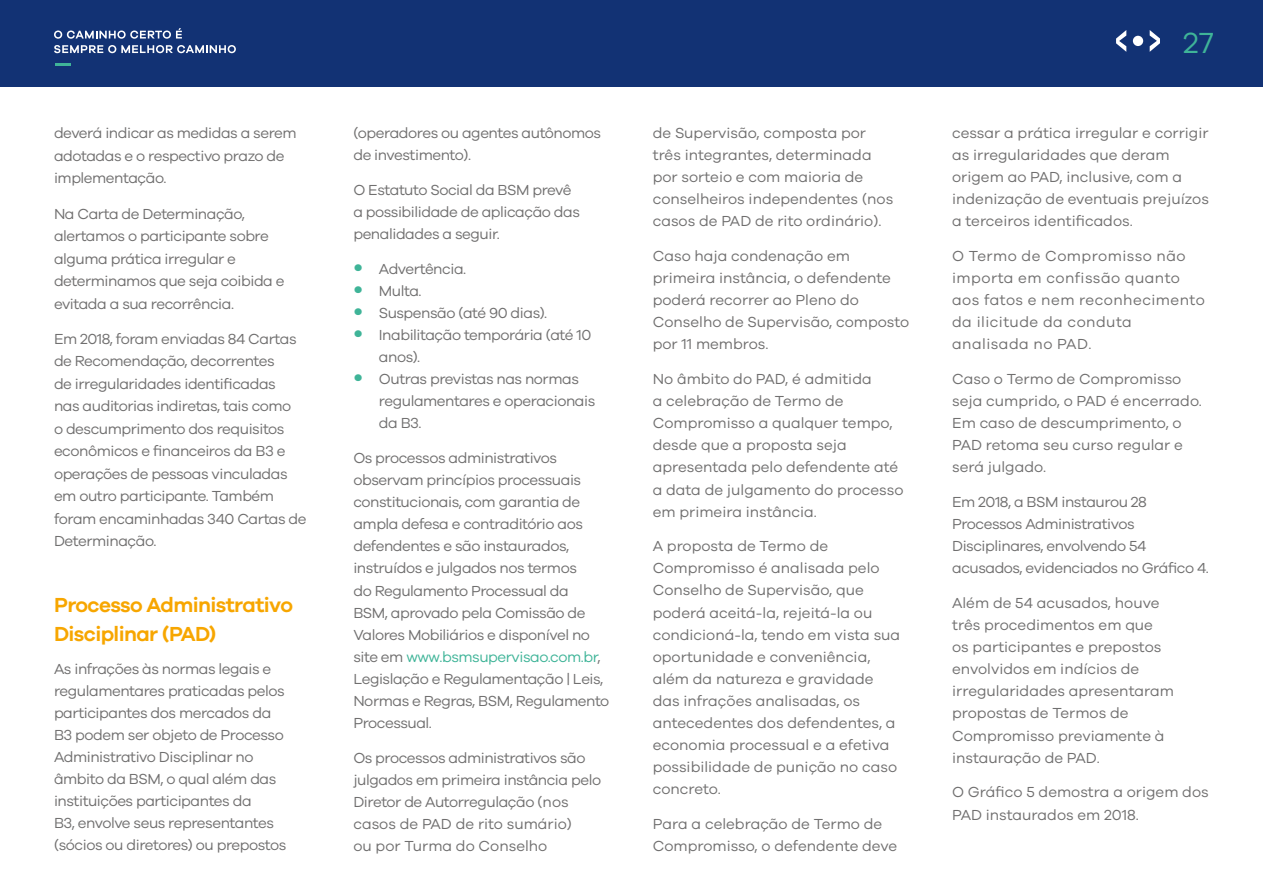
<style>
.page{position:relative;width:1263px;height:893px;background:#fff}
.page>*{position:absolute;margin:0;border:0;box-sizing:border-box;transform-origin:0 0}
.t1{font:30px "Galano Grotesque";color:#3fb498}
.t2{font:600 21px/29.4px "Galano Grotesque";letter-spacing:-.03em;color:#f7a600}
.t3{font:15px/22px "Galano Grotesque";letter-spacing:-.03em;color:#706f6f}
.t4{font:15px/22px "Galano Grotesque";color:#706f6f}
.t5{font:15px/22px "Galano Grotesque";letter-spacing:.03em;color:#706f6f}
.s1{font-size:24px;color:#3fb498}
.s2{color:#3fb498}
</style>
<div class="page">
<div style="left:0;top:0;width:1263px;height:87px;background:#123274"></div>
<svg style="left:54px;top:28px;width:128px;height:11px"></svg>
<svg style="left:54px;top:45px;width:182px;height:8px"></svg>
<hr style="left:55px;top:63px;width:16px;height:3px;background:#3fb498">
<svg style="left:1150px;top:30px;width:10px;height:22px"></svg>
<svg style="left:1116px;top:30px;width:10px;height:22px"></svg>
<div style="left:1133px;top:36px;width:10px;height:10px;background:#fff;border-radius:50%"></div>
<p class="t3" style="left:54px;top:121px;width:244px;line-height:22.5px">deverá indicar as medidas a serem adotadas e o respectivo prazo de implementação.</p>
<p class="t3" style="left:54px;top:202px;width:232px;line-height:22.5px">Na Carta de Determinação, alertamos o participante sobre alguma prática irregular e determinamos que seja coibida e evitada a sua recorrência.</p>
<p class="t3" style="left:54px;top:327px;width:254px;line-height:22.5px">Em 2018, foram enviadas 84 Cartas de Recomendação, decorrentes<br>de irregularidades identificadas<br>nas auditorias indiretas, tais como<br>o descumprimento dos requisitos econômicos e financeiros da B3 e operações de pessoas vinculadas em outro participante. Também foram encaminhadas 340 Cartas de<br>Determinação.</p>
<h2 class="t2" style="left:54px;top:589px;width:240px">Processo Administrativo<br>Disciplinar (PAD)</h2>
<p class="t3" style="left:54px;top:657px;width:234px">As infrações às normas legais e regulamentares praticadas pelos participantes dos mercados da<br>B3 podem ser objeto de Processo<br>Administrativo Disciplinar no âmbito da BSM, o qual além das instituições participantes da<br>B3, envolve seus representantes (sócios ou diretores) ou prepostos</p>
<p class="t3" style="left:353px;top:122px;width:249px">(operadores ou agentes autônomos de investimento).</p>
<p class="t3" style="left:353px;top:179px;width:228px">O Estatuto Social da BSM prevê a possibilidade de aplicação das penalidades a seguir.</p>
<p class="t3" style="left:353px;top:257px;width:114px"><span class="s1">•</span> Advertência.</p>
<p class="t3" style="left:353px;top:280px;width:70px"><span class="s1">•</span> Multa.</p>
<p class="t3" style="left:353px;top:302px;width:195px"><span class="s1">•</span> Suspensão (até 90 dias).</p>
<p class="t3" style="left:379px;top:324px;width:214px;text-indent:-26px"><span class="s1">•</span> Inabilitação temporária (até 10 anos).</p>
<p class="t3" style="left:379px;top:368px;width:218px;text-indent:-26px"><span class="s1">•</span> Outras previstas nas normas regulamentares e operacionais da B3.</p>
<p class="t3" style="left:353px;top:447px;width:258px">Os processos administrativos observam princípios processuais constitucionais, com garantia de ampla defesa e contraditório aos defendentes e são instaurados, instruídos e julgados nos termos<br>do Regulamento Processual da<br>BSM, aprovado pela Comissão de<br>Valores Mobiliários e disponível no site em <span class="s2">www.bsmsupervisao.com.br</span>,<br>Legislação e Regulamentação | Leis,<br>Normas e Regras, BSM, Regulamento<br>Processual.</p>
<p class="t3" style="left:353px;top:746px;width:249px">Os processos administrativos são julgados em primeira instância pelo<br>Diretor de Autorregulação (nos casos de PAD de rito sumário)<br>ou por Turma do Conselho</p>
<p class="t4" style="left:653px;top:122px;width:242px">de Supervisão, composta por três integrantes, determinada por sorteio e com maioria de conselheiros independentes (nos casos de PAD de rito ordinário).</p>
<p class="t4" style="left:653px;top:245px;width:258px">Caso haja condenação em primeira instância, o defendente poderá recorrer ao Pleno do<br>Conselho de Supervisão, composto por 11 membros.</p>
<p class="t4" style="left:653px;top:368px;width:252px">No âmbito do PAD, é admitida<br>a celebração de Termo de<br>Compromisso a qualquer tempo, desde que a proposta seja apresentada pelo defendente até a data de julgamento do processo em primeira instância.</p>
<p class="t4" style="left:653px;top:535px;width:249px">A proposta de Termo de<br>Compromisso é analisada pelo<br>Conselho de Supervisão, que poderá aceitá-la, rejeitá-la ou condicioná-la, tendo em vista sua oportunidade e conveniência, além da natureza e gravidade das infrações analisadas, os antecedentes dos defendentes, a economia processual e a efetiva possibilidade de punição no caso concreto.</p>
<p class="t4" style="left:653px;top:812px;width:246px">Para a celebração de Termo de<br>Compromisso, o defendente deve</p>
<h1 class="t1" style="left:1183px;top:24px;width:32px">27</h1>
<p class="t4" style="left:952px;top:122px;width:258px">cessar a prática irregular e corrigir as irregularidades que deram origem ao PAD, inclusive, com a indenização de eventuais prejuízos a terceiros identificados.</p>
<p class="t5" style="left:952px;top:245px;width:254px">O Termo de Compromisso não importa em confissão quanto aos fatos e nem reconhecimento da ilicitude da conduta analisada no PAD.</p>
<p class="t4" style="left:952px;top:368px;width:251px">Caso o Termo de Compromisso seja cumprido, o PAD é encerrado.<br>Em caso de descumprimento, o<br>PAD retoma seu curso regular e será julgado.</p>
<p class="t3" style="left:952px;top:491px;width:258px">Em 2018, a BSM instaurou 28<br>Processos Administrativos<br>Disciplinares, envolvendo 54 acusados, evidenciados no Gráfico 4.</p>
<p class="t4" style="left:952px;top:592px;width:223px">Além de 54 acusados, houve três procedimentos em que<br>os participantes e prepostos envolvidos em indícios de irregularidades apresentaram propostas de Termos de<br>Compromisso previamente à instauração de PAD.</p>
<p class="t4" style="left:952px;top:781px;width:258px;line-height:22.5px">O Gráfico 5 demostra a origem dos<br>PAD instaurados em 2018.</p>
</div>
